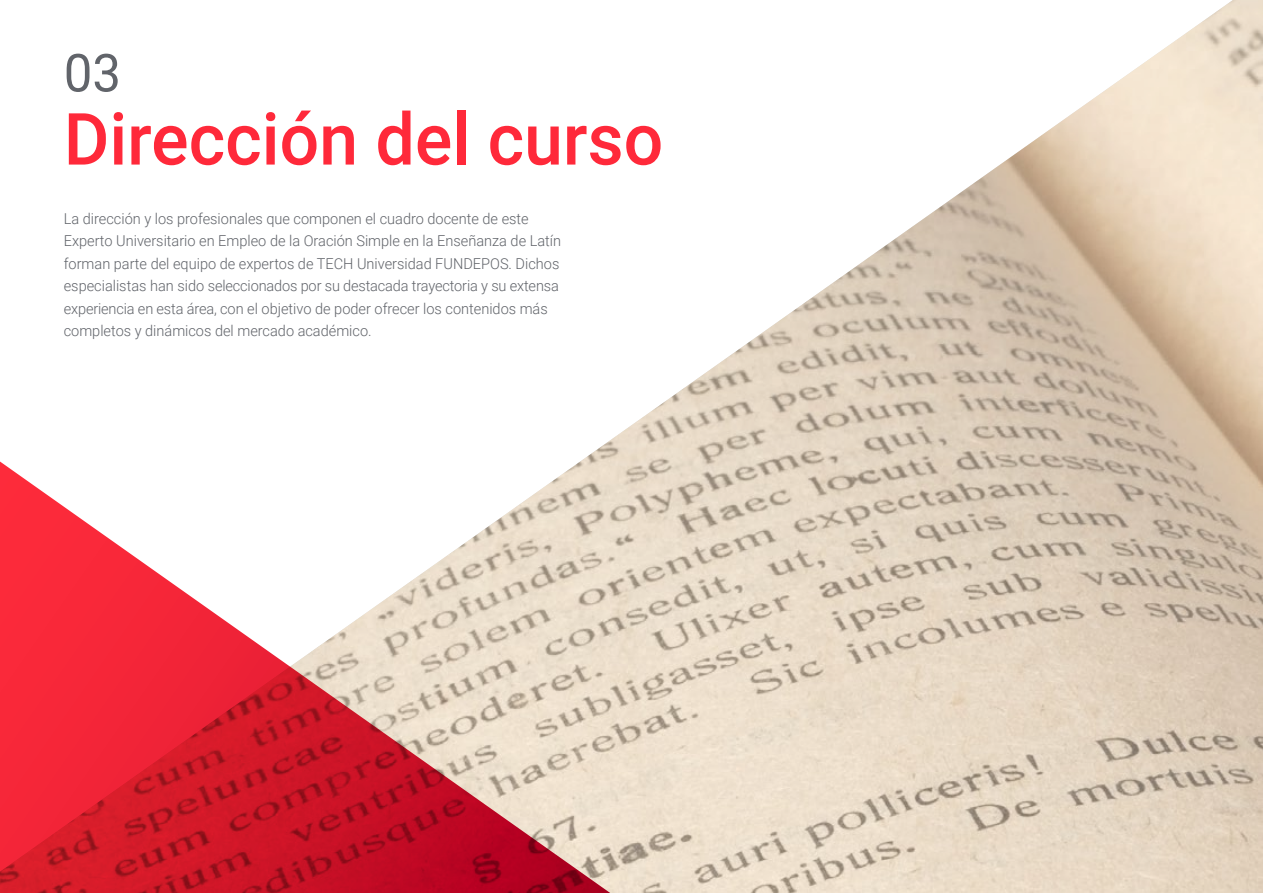
<style>
.page{position:relative;width:1263px;height:893px;background:#fff}
.page>*{position:absolute;margin:0;border:0;box-sizing:border-box;transform-origin:0 0}
.t1{font:500 72px "Roboto";color:#ff293a}
.t2{font:52.5px "Roboto";color:#61646a}
.t3{font:300 15px/22.5px "Roboto";color:#61646a}
</style>
<div class="page">
<img style="left:602px;top:0;width:661px;height:893px">
<svg style="left:0;top:446px;width:640px;height:447px"></svg>
<h2 class="t2" style="left:64px;top:36px;width:59px">03</h2>
<h1 class="t1" style="left:64px;top:89px;width:601px">Dirección del curso</h1>
<p class="t3" style="left:64px;top:207px;width:499px">La dirección y los profesionales que componen el cuadro docente de este Experto Universitario en Empleo de la Oración Simple en la Enseñanza de Latín forman parte del equipo de expertos de TECH Universidad FUNDEPOS. Dichos especialistas han sido seleccionados por su destacada trayectoria y su extensa experiencia en esta área, con el objetivo de poder ofrecer los contenidos más completos y dinámicos del mercado académico.</p>
</div>
